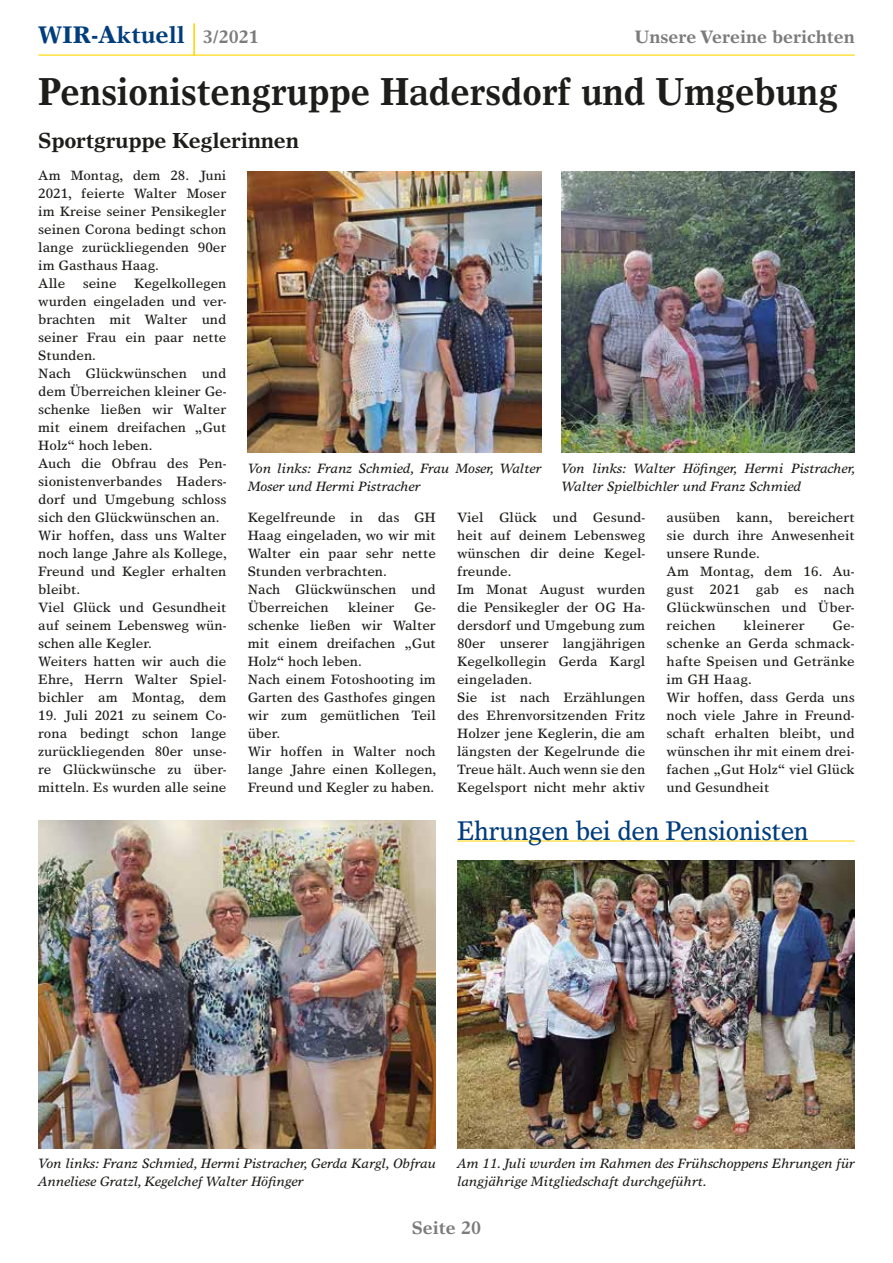
<style>
.page{position:relative;width:893px;height:1263px;background:#fff}
.page>*{position:absolute;margin:0;border:0;box-sizing:border-box;transform-origin:0 0}
.t1{font:700 39px "Times Europa LT Std";color:#1d1d1b;scale:.9 1}
.t2{font:27px "Times Europa LT Std";letter-spacing:-.015em;color:#003d7c;scale:.9 1}
.t3{font:700 24px "Times Europa LT Std";color:#003d7c}
.t4{font:700 21.75px "Times Europa LT Std";letter-spacing:-.01em;color:#1d1d1b}
.t5{font:700 18px "Times Europa LT Std";color:#7c7b7b}
.t6{font:13.5px/18px "Times Europa LT Std";color:#1d1d1b}
.t7{font:italic 13.5px/18px "Times Europa LT Std";color:#1d1d1b}
.s1{font-size:18px;color:#7c7b7b}
</style>
<div class="page">
<hr style="left:193px;top:23px;width:1px;height:33px;background:#ffd500">
<hr style="left:38px;top:55px;width:817px;height:1px;background:#ffd500">
<hr style="left:194px;top:23px;width:1px;height:33px;background:#ffd500">
<img style="left:561px;top:172px;width:294px;height:280px">
<img style="left:248px;top:172px;width:293px;height:280px">
<img style="left:38px;top:821px;width:398px;height:327px">
<hr style="left:457px;top:841px;width:398px;height:1px;background:#ffd500">
<img style="left:457px;top:860px;width:398px;height:288px">
<h3 class="t3" style="left:38px;top:20px;width:222px">WIR-Aktuell <span class="s1">3/2021</span></h3>
<h3 class="t5" style="left:635px;top:26px;width:222px">Unsere Vereine berichten</h3>
<h1 class="t1" style="left:38px;top:68px;width:890px">Pensionistengruppe Hadersdorf und Umgebung</h1>
<h3 class="t4" style="left:38px;top:128px;width:262px">Sportgruppe Keglerinnen</h3>
<p class="t6" style="left:38px;top:166px;width:190px">Am Montag, dem 28. Juni<br>2021, feierte Walter Moser im Kreise seiner Pensikegler seinen Corona bedingt schon lange zurückliegenden 90er im Gasthaus Haag.<br>Alle</p>
<p class="t6" style="left:38px;top:274px;width:190px;text-indent:96px">Kegelkollegen wurden eingeladen und ver&shy;brachten mit Walter und seiner Frau ein paar nette<br>Stunden.<br>Nach Glückwünschen und dem Überreichen kleiner Ge&shy;schenke ließen wir Walter mit einem dreifachen „Gut<br>Holz“ hoch leben.<br>Auch die Obfrau des Pen&shy;sionistenverbandes Haders&shy;dorf und Umgebung schloss sich den Glückwünschen an.<br>Wir hoffen, dass uns Walter noch lange Jahre als Kollege,<br>Freund und Kegler erhalten bleibt.<br>Viel Glück und Gesundheit auf seinem Lebensweg wün&shy;schen alle Kegler.<br>Weiters hatten wir auch die<br>Ehre, Herrn Walter Spiel&shy;bichler am Montag, dem</p>
<p class="t6" style="left:38px;top:706px;width:190px;text-align:justify">19. Juli 2021 zu seinem Co&shy;rona bedingt schon lange zurückliegenden 80er unse&shy;re Glückwünsche zu über&shy;mitteln. Es wurden alle seine</p>
<p class="t6" style="left:83px;top:274px;width:35px">seine</p>
<p class="t7" style="left:248px;top:459px;width:295px">Von links: Franz Schmied, Frau Moser, Walter<br>Moser und Hermi Pistracher</p>
<p class="t7" style="left:561px;top:459px;width:295px">Von links: Walter Höfinger, Hermi Pistracher,<br>Walter Spielbichler und Franz Schmied</p>
<p class="t6" style="left:248px;top:508px;width:190px">Kegelfreunde in das GH<br>Haag eingeladen, wo wir mit<br>Walter ein paar sehr nette<br>Stunden verbrachten.<br>Nach Glückwünschen und<br>Überreichen</p>
<p class="t6" style="left:348px;top:598px;width:48px">kleiner</p>
<p class="t6" style="left:248px;top:598px;width:190px;text-indent:166px">Ge&shy;schenke ließen wir Walter mit einem dreifachen „Gut<br>Holz“ hoch leben.<br>Nach einem Fotoshooting im<br>Garten des Gasthofes gingen wir zum gemütlichen Teil über.<br>Wir hoffen in Walter noch lange Jahre einen Kollegen,<br>Freund und Kegler zu haben.</p>
<p class="t6" style="left:457px;top:508px;width:190px">Viel Glück und Gesund&shy;heit auf deinem Lebensweg wünschen dir deine Kegel&shy;freunde.<br>Im Monat August wurden die Pensikegler der OG Ha&shy;dersdorf und Umgebung zum<br>80er unserer langjährigen<br>Kegelkollegin Gerda Kargl eingeladen.<br>Sie ist nach Erzählungen des Ehrenvorsitzenden Fritz<br>Holzer jene Keglerin, die am längsten der Kegelrunde die<br>Treue hält. Auch wenn sie den<br>Kegelsport nicht mehr aktiv</p>
<p class="t6" style="left:667px;top:508px;width:190px">ausüben kann, bereichert sie durch ihre Anwesenheit unsere Runde.<br>Am Montag, dem 16. Au&shy;gust 2021 gab es nach<br>Glückwünschen und Über&shy;reichen</p>
<p class="t6" style="left:744px;top:616px;width:63px">kleinerer</p>
<p class="t6" style="left:667px;top:616px;width:190px;text-indent:166px">Ge&shy;schenke an Gerda schmack&shy;hafte Speisen und Getränke im GH Haag.<br>Wir hoffen, dass Gerda uns noch viele Jahre in Freund&shy;schaft erhalten bleibt, und wünschen ihr mit einem drei&shy;fachen „Gut Holz“ viel Glück und Gesundheit</p>
<h2 class="t2" style="left:457px;top:815px;width:392px">Ehrungen bei den Pensionisten</h2>
<p class="t7" style="left:38px;top:1154px;width:399px">Von links: Franz Schmied, Hermi Pistracher, Gerda Kargl, Obfrau<br>Anneliese Gratzl, Kegelchef Walter Höfinger</p>
<p class="t7" style="left:457px;top:1154px;width:399px">Am 11. Juli wurden im Rahmen des Frühschoppens Ehrungen für langjährige Mitgliedschaft durchgeführt.</p>
<h3 class="t5" style="left:412px;top:1216px;width:71px">Seite 20</h3>
</div>
